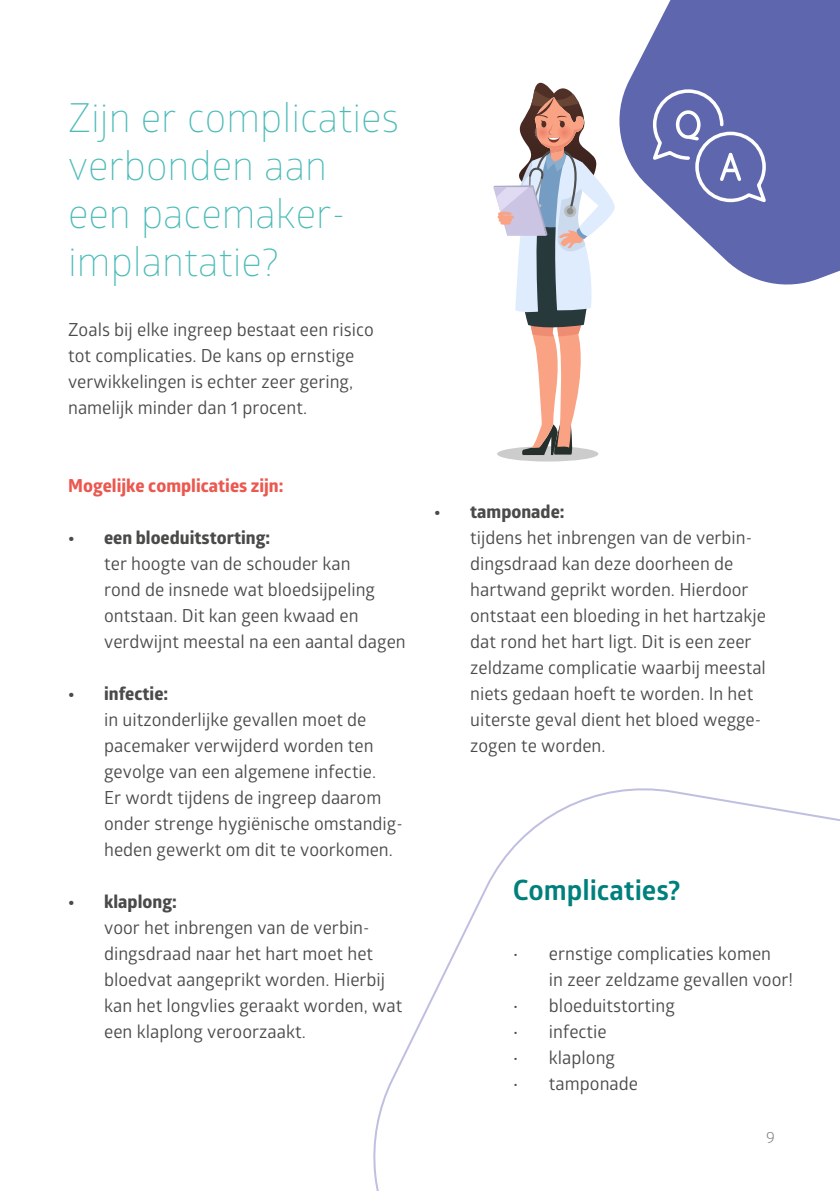
<style>
.page{position:relative;width:840px;height:1191px;background:#fff}
.page>*{position:absolute;margin:0;border:0;box-sizing:border-box;transform-origin:0 0}
.t1{font:300 40px/48px "Glober";color:#4cbbb8}
.t2{font:700 28px "Glober";color:#00807c}
.t3{font:18px/26px "Glober";color:#4a4a49}
.t4{font:700 18px "Globerx";color:#4a4a49}
.t5{font:700 18px "Globerx";color:#eb5850}
.t6{font:16px "Glober";color:#7c7b7b}
</style>
<div class="page">
<div style="left:497px;top:446px;width:101px;height:15px;background:#ccc;border-radius:50%"></div>
<svg style="left:493px;top:83px;width:118px;height:372px"></svg>
<svg style="left:611px;top:0;width:228px;height:285px;fill:#5e67ad"></svg>
<svg style="left:648px;top:88px;width:121px;height:118px;background:#767db9"></svg>
<svg style="left:373px;top:788px;width:466px;height:403px"></svg>
<h1 class="t1" style="left:68px;top:92px;width:332px">Zijn er complicaties verbonden aan een pacemaker&shy;implantatie?</h1>
<p class="t3" style="left:68px;top:316px;width:307px">Zoals bij elke ingreep bestaat een risico tot complicaties. De kans op ernstige verwikkelingen is echter zeer gering, namelijk minder dan 1 procent.</p>
<p class="t5" style="left:68px;top:473px;width:217px">Mogelijke complicaties zijn:</p>
<p class="t4" style="left:68px;top:525px;width:203px">• een bloeduitstorting:</p>
<p class="t3" style="left:104px;top:550px;width:303px">ter hoogte van de schouder kan<br>rond de insnede wat bloedsijpeling ontstaan. Dit kan geen kwaad en verdwijnt meestal na een aantal dagen</p>
<p class="t4" style="left:68px;top:681px;width:101px">• infectie:</p>
<p class="t3" style="left:104px;top:706px;width:300px">in uitzonderlijke gevallen moet de pacemaker verwijderd worden ten gevolge van een algemene infectie.<br>Er wordt tijdens de ingreep daarom onder strenge hygiënische omstandig&shy;heden gewerkt om dit te voorkomen.</p>
<p class="t4" style="left:68px;top:889px;width:110px">• klaplong:</p>
<p class="t3" style="left:104px;top:914px;width:299px">voor het inbrengen van de verbin&shy;dingsdraad naar het hart moet het bloedvat aangeprikt worden. Hierbij kan het longvlies geraakt worden, wat een klaplong veroorzaakt.</p>
<p class="t4" style="left:434px;top:498px;width:132px">• tamponade:</p>
<p class="t3" style="left:470px;top:524px;width:297px">tijdens het inbrengen van de verbin&shy;dingsdraad kan deze doorheen de hartwand geprikt worden. Hierdoor ontstaat een bloeding in het hartzakje dat rond het hart ligt. Dit is een zeer zeldzame complicatie waarbij meestal niets gedaan hoeft te worden. In het uiterste geval dient het bloed wegge&shy;zogen te worden.</p>
<h2 class="t2" style="left:512px;top:870px;width:169px">Complicaties?</h2>
<p class="t3" style="left:548px;top:940px;width:245px;text-indent:-36px">• ernstige complicaties komen<br>in zeer zeldzame gevallen voor!</p>
<p class="t3" style="left:512px;top:992px;width:163px">• bloeduitstorting</p>
<p class="t3" style="left:512px;top:1018px;width:95px">• infectie</p>
<p class="t3" style="left:512px;top:1044px;width:104px">• klaplong</p>
<p class="t3" style="left:512px;top:1070px;width:127px">• tamponade</p>
<p class="t6" style="left:765px;top:1125px;width:10px">9</p>
</div>
